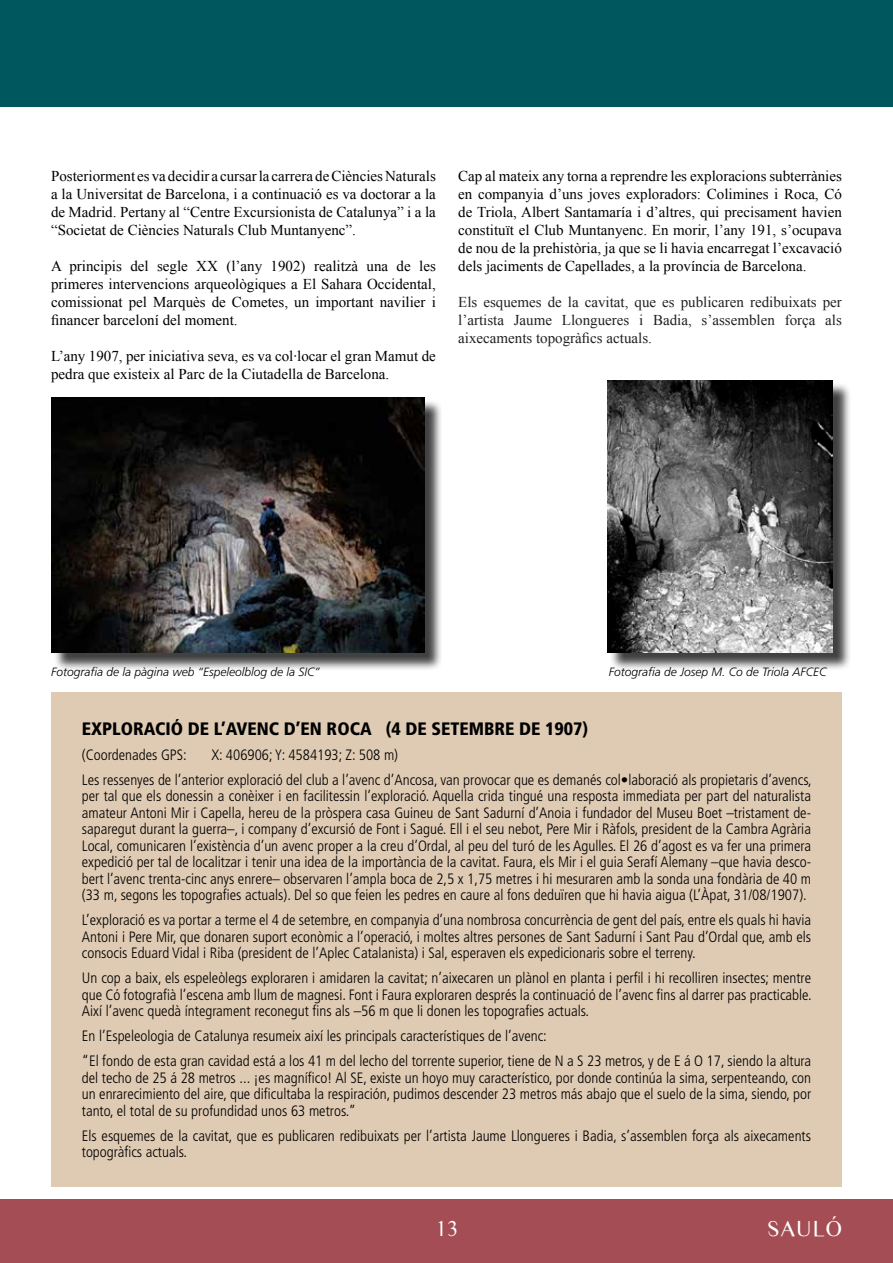
<style>
.page{position:relative;width:893px;height:1263px;background:#fff}
.page>*{position:absolute;margin:0;border:0;box-sizing:border-box;transform-origin:0 0}
.t1{font:22.5px "Times Sans Serif";color:#fff}
.t2{font:900 condensed 18px "Frutiger LT Std";color:#000}
.t3{font:300 condensed 15px/16.5px "Frutiger LT Std";color:#000;text-align:justify}
.t4{font:15px/18px "Times New Roman";color:#000;text-align:justify}
.t5{font:15px/18px "Times New Roman";color:#231f20;text-align:justify}
.t6{font:italic 300 12px "Frutiger LT Std";color:#000}
</style>
<div class="page">
<div style="left:51px;top:692px;width:791px;height:494px;background:#dfcab3"></div>
<div style="left:0;top:1199px;width:893px;height:64px;background:#a44d54"></div>
<div style="left:0;top:0;width:893px;height:106px;background:#00585e"></div>
<div style="left:53px;top:399px;width:390px;height:272px;background:#000;opacity:.75"></div>
<img style="left:51px;top:397px;width:374px;height:256px">
<div style="left:610px;top:382px;width:241px;height:289px;background:#000;opacity:.75"></div>
<img style="left:607px;top:380px;width:226px;height:272px">
<p class="t4" style="left:51px;top:166px;width:386px">Posteriorment es va decidir a cursar la carrera de Ciències Naturals a la Universitat de Barcelona, i a continuació es va doctorar a la de Madrid. Pertany al “Centre Excursionista de Catalunya” i a la “Societat de Ciències Naturals Club Muntanyenc”.</p>
<p class="t4" style="left:51px;top:256px;width:386px">A principis del segle XX (l’any 1902) realitzà una de les primeres intervencions arqueològiques a El Sahara Occidental, comissionat pel Marquès de Cometes, un important navilier i financer barceloní del moment.</p>
<p class="t4" style="left:51px;top:346px;width:386px">L’any 1907, per iniciativa seva, es va col·locar el gran Mamut de pedra que existeix al Parc de la Ciutadella de Barcelona.</p>
<p class="t4" style="left:458px;top:166px;width:385px">Cap al mateix any torna a reprendre les exploracions subterrànies en companyia d’uns joves exploradors: Colimines i Roca, Có de Triola, Albert Santamaría i d’altres, qui precisament havien constituït el Club Muntanyenc. En morir, l’any 191, s’ocupava de nou de la prehistòria, ja que se li havia encarregat l’excavació dels jaciments de Capellades, a la província de Barcelona.</p>
<p class="t5" style="left:458px;top:292px;width:385px">Els esquemes de la cavitat, que es publicaren redibuixats per l’artista Jaume Llongueres i Badia, s’assemblen força als aixecaments topogràfics actuals.</p>
<p class="t6" style="left:51px;top:664px;width:270px">Fotografia de la pàgina web “Espeleolblog de la SIC”</p>
<p class="t6" style="left:609px;top:664px;width:219px">Fotografia de Josep M. Co de Triola AFCEC</p>
<p class="t2" style="left:82px;top:718px;width:508px">EXPLORACIÓ DE L’AVENC D’EN ROCA (4 DE SETEMBRE DE 1907)</p>
<p class="t3" style="left:82px;top:746px;width:107px">(Coordenades GPS:</p>
<p class="t3" style="left:82px;top:742px;width:731px;line-height:25px;text-indent:130px">X: 406906; Y: 4584193; Z: 508 m)<br>Les ressenyes de l’anterior exploració del club a l’avenc d’Ancosa, van provocar que es demanés col•laboració als propietaris d’avencs,</p>
<p class="t3" style="left:82px;top:788px;width:731px">per tal que els donessin a conèixer i en facilitessin l’exploració. Aquella crida tingué una resposta immediata per part del naturalista amateur Antoni Mir i Capella, hereu de la pròspera casa Guineu de Sant Sadurní d’Anoia i fundador del Museu Boet –tristament de&shy;saparegut durant la guerra–, i company d’excursió de Font i Sagué. Ell i el seu nebot, Pere Mir i Ràfols, president de la Cambra Agrària Local, comunicaren l’existència d’un avenc proper a la creu d’Ordal, al peu del turó de les Agulles. El 26 d’agost es va fer una primera expedició per tal de localitzar i tenir una idea de la importància de la cavitat. Faura, els Mir i el guia Serafí Alemany –que havia desco&shy;bert l’avenc trenta-cinc anys enrere– observaren l’ampla boca de 2,5 x 1,75 metres i hi mesuraren amb la sonda una fondària de 40 m (33 m, segons les topografies actuals). Del so que feien les pedres en caure al fons deduïren que hi havia aigua (L’Àpat, 31/08/1907).</p>
<p class="t3" style="left:82px;top:912px;width:731px">L’exploració es va portar a terme el 4 de setembre, en companyia d’una nombrosa concurrència de gent del país, entre els quals hi havia Antoni i Pere Mir, que donaren suport econòmic a l’operació, i moltes altres persones de Sant Sadurní i Sant Pau d’Ordal que, amb els consocis Eduard Vidal i Riba (president de l’Aplec Catalanista) i Sal, esperaven els expedicionaris sobre el terreny.</p>
<p class="t3" style="left:82px;top:970px;width:731px">Un cop a baix, els espeleòlegs exploraren i amidaren la cavitat; n’aixecaren un plànol en planta i perfil i hi recolliren insectes; mentre que Có fotografià l’escena amb llum de magnesi. Font i Faura exploraren després la continuació de l’avenc fins al darrer pas practicable.<br>Així l’avenc quedà íntegrament reconegut fins als –56 m que li donen les topografies actuals.</p>
<p class="t3" style="left:82px;top:1024px;width:731px;line-height:25px">En l’Espeleologia de Catalunya resumeix així les principals característiques de l’avenc:<br>“El fondo de esta gran cavidad está a los 41 m del lecho del torrente superior, tiene de N a S 23 metros, y de E á O 17, siendo la altura</p>
<p class="t3" style="left:82px;top:1069px;width:731px">del techo de 25 á 28 metros ... ¡es magnífico! Al SE, existe un hoyo muy característico, por donde continúa la sima, serpenteando, con un enrarecimiento del aire, que dificultaba la respiración, pudimos descender 23 metros más abajo que el suelo de la sima, siendo, por tanto, el total de su profundidad unos 63 metros.”</p>
<p class="t3" style="left:82px;top:1127px;width:731px">Els esquemes de la cavitat, que es publicaren redibuixats per l’artista Jaume Llongueres i Badia, s’assemblen força als aixecaments topogràfics actuals.</p>
<h1 class="t1" style="left:436px;top:1213px;width:24px">13</h1>
<h1 class="t1" style="left:767px;top:1213px;width:76px">SAULÓ</h1>
</div>
